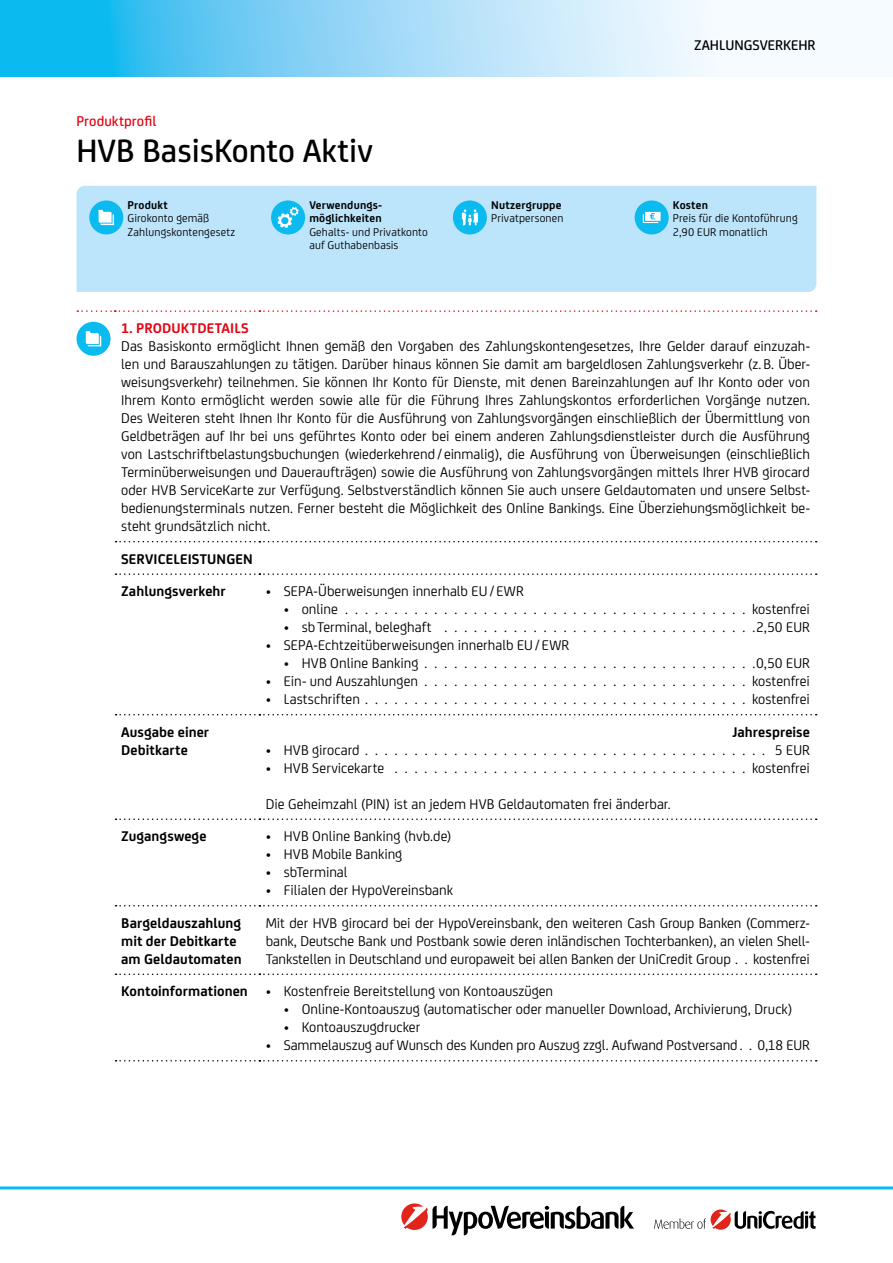
<style>
.page{position:relative;width:893px;height:1263px;background:#fff}
.page>*{position:absolute;margin:0;border:0;box-sizing:border-box;transform-origin:0 0}
.t1{font:500 34.5px "Uni Credit";color:#000}
.t2{font:15px/18px "Uni Credit";color:#000;text-align:justify}
.t3{font:700 15px/18px "Uni Credit";letter-spacing:.01em;color:#000}
.t4{font:700 15px "Uni Credit";letter-spacing:.01em;color:#e30613}
.t5{font:500 15px "Uni Credit";color:#000}
.t6{font:500 15px "Uni Credit";letter-spacing:.005em;color:#e30613}
.t7{font:12px/13.5px "Uni Credit";letter-spacing:.01em;color:#000}
.t8{font:700 12px/13.5px "Uni Credit";letter-spacing:.015em;color:#000}
.s1{font-weight:700}
</style>
<div class="page">
<svg style="left:0;top:0;width:717px;height:77px"></svg>
<hr style="left:0;top:1186px;width:893px;height:3px;background:#0bbbef">
<svg style="left:654px;top:1209px;width:161px;height:21px"></svg>
<svg style="left:401px;top:1203px;width:233px;height:32px"></svg>
<div style="left:77px;top:186px;width:739px;height:106px;background:#bce4fa"></div>
<div style="left:89px;top:200px;width:34px;height:34px;background:#0bbbef;border-radius:50%"></div>
<svg style="left:99px;top:210px;width:15px;height:15px"></svg>
<div style="left:271px;top:200px;width:34px;height:34px;background:#0bbbef;border-radius:50%"></div>
<svg style="left:277px;top:207px;width:22px;height:21px"></svg>
<div style="left:453px;top:200px;width:34px;height:34px;background:#0bbbef;border-radius:50%"></div>
<svg style="left:462px;top:209px;width:16px;height:16px"></svg>
<div style="left:635px;top:200px;width:34px;height:34px;background:#0bbbef;border-radius:50%"></div>
<svg style="left:643px;top:212px;width:18px;height:11px"></svg>
<svg style="left:77px;top:310px;width:740px;height:2px"></svg>
<svg style="left:116px;top:541px;width:701px;height:1px"></svg>
<svg style="left:116px;top:573px;width:701px;height:2px"></svg>
<svg style="left:116px;top:714px;width:701px;height:1px"></svg>
<svg style="left:116px;top:818px;width:701px;height:2px"></svg>
<svg style="left:116px;top:905px;width:701px;height:1px"></svg>
<svg style="left:116px;top:973px;width:701px;height:2px"></svg>
<svg style="left:116px;top:1060px;width:701px;height:1px"></svg>
<div style="left:77px;top:322px;width:34px;height:34px;background:#0bbbef;border-radius:50%"></div>
<svg style="left:86px;top:331px;width:15px;height:15px"></svg>
<p class="t6" style="left:77px;top:110px;width:81px">Produktprofil</p>
<h1 class="t1" style="left:77px;top:125px;width:298px">HVB BasisKonto Aktiv</h1>
<p class="t8" style="left:128px;top:197px;width:42px">Produkt</p>
<p class="t7" style="left:128px;top:211px;width:109px">Girokonto gemäß<br>Zahlungskontengesetz</p>
<p class="t8" style="left:309px;top:197px;width:74px">Verwendungs&shy;möglichkeiten</p>
<p class="t7" style="left:309px;top:225px;width:120px">Gehalts- und Privatkonto auf Guthabenbasis</p>
<p class="t8" style="left:491px;top:197px;width:72px">Nutzergruppe</p>
<p class="t7" style="left:491px;top:211px;width:74px">Privatpersonen</p>
<p class="t5" style="left:694px;top:34px;width:123px">Zahlungsverkehr</p>
<p class="t8" style="left:673px;top:197px;width:37px">Kosten</p>
<p class="t7" style="left:673px;top:211px;width:126px">Preis für die Kontoführung<br>2,90 EUR monatlich</p>
<p class="t4" style="left:121px;top:317px;width:129px">1. PRODUKTDETAILS</p>
<p class="t2" style="left:121px;top:336px;width:690px">Das Basiskonto ermöglicht Ihnen gemäß den Vorgaben des Zahlungskontengesetzes, Ihre Gelder darauf einzuzah&shy;len und Barauszahlungen zu tätigen. Darüber hinaus können Sie damit am bargeldlosen Zahlungsverkehr (z.B. Über&shy;weisungsverkehr) teilnehmen. Sie können Ihr Konto für Dienste, mit denen Bareinzahlungen auf Ihr Konto oder von Ihrem Konto ermöglicht werden sowie alle für die Führung Ihres Zahlungskontos erforderlichen Vorgänge nutzen.<br>Des Weiteren steht Ihnen Ihr Konto für die Ausführung von Zahlungsvorgängen einschließlich der Übermittlung von Geldbeträgen auf Ihr bei uns geführtes Konto oder bei einem anderen Zahlungsdienstleister durch die Ausführung von Lastschriftbelastungsbuchungen (wiederkehrend / einmalig), die Ausführung von Überweisungen (einschließlich Terminüberweisungen und Daueraufträgen) sowie die Ausführung von Zahlungsvorgängen mittels Ihrer HVB girocard oder HVB ServiceKarte zur Verfügung. Selbstverständlich können Sie auch unsere Geldautomaten und unsere Selbst&shy;bedienungsterminals nutzen. Ferner besteht die Möglichkeit des Online Bankings. Eine Überziehungsmöglichkeit be&shy;steht grundsätzlich nicht.</p>
<p class="t3" style="left:121px;top:541px;width:133px;line-height:32.5px">SERVICELEISTUNGEN<br>Zahlungsverkehr</p>
<p class="t2" style="left:266px;top:581px;width:260px">• SEPA-Überweisungen innerhalb EU/ EWR</p>
<p class="t2" style="left:284px;top:599px;width:56px">• online</p>
<p class="t2" style="left:752px;top:599px;width:59px">kostenfrei</p>
<p class="t2" style="left:284px;top:617px;width:149px">• sb Terminal, beleghaft</p>
<p class="t2" style="left:756px;top:617px;width:55px">2,50 EUR</p>
<p class="t2" style="left:266px;top:635px;width:305px">• SEPA-Echtzeitüberweisungen innerhalb EU/ EWR</p>
<p class="t2" style="left:284px;top:653px;width:136px">• HVB Online Banking</p>
<p class="t2" style="left:756px;top:653px;width:55px">0,50 EUR</p>
<p class="t2" style="left:266px;top:671px;width:154px">• Ein- und Auszahlungen</p>
<p class="t2" style="left:752px;top:671px;width:59px">kostenfrei</p>
<p class="t2" style="left:266px;top:689px;width:96px">• Lastschriften</p>
<p class="t2" style="left:752px;top:689px;width:59px">kostenfrei</p>
<p class="t3" style="left:121px;top:722px;width:89px">Ausgabe einer<br>Debitkarte</p>
<p class="t3" style="left:732px;top:722px;width:79px">Jahrespreise</p>
<p class="t2" style="left:266px;top:740px;width:95px">• HVB girocard</p>
<p class="t2" style="left:775px;top:740px;width:37px">5 EUR</p>
<p class="t2" style="left:266px;top:758px;width:120px">• HVB Servicekarte</p>
<p class="t2" style="left:752px;top:758px;width:59px">kostenfrei</p>
<p class="t2" style="left:266px;top:794px;width:406px">Die Geheimzahl (PIN) ist an jedem HVB Geldautomaten frei änderbar.</p>
<p class="t3" style="left:121px;top:826px;width:87px">Zugangswege</p>
<p class="t2" style="left:266px;top:826px;width:187px">• HVB Online Banking (hvb.de)</p>
<p class="t2" style="left:266px;top:844px;width:138px">• HVB Mobile Banking</p>
<p class="t2" style="left:266px;top:862px;width:83px">• sbTerminal</p>
<p class="t2" style="left:266px;top:880px;width:189px">• Filialen der HypoVereinsbank</p>
<p class="t3" style="left:121px;top:913px;width:122px">Bargeldauszahlung mit der Debitkarte am Geldautomaten</p>
<p class="t2" style="left:266px;top:913px;width:546px">Mit der HVB girocard bei der HypoVereinsbank, den weiteren Cash Group Banken (Commerz&shy;bank, Deutsche Bank und Postbank sowie deren inländischen Tochterbanken), an vielen Shell-Tankstellen in Deutschland und europaweit bei allen Banken der UniCredit Group</p>
<p class="t2" style="left:753px;top:949px;width:58px">kostenfrei</p>
<p class="t2" style="left:121px;top:981px;width:434px"><span class="s1">Kontoinformationen</span> • Kostenfreie Bereitstellung von Kontoauszügen</p>
<p class="t2" style="left:284px;top:999px;width:510px">• Online-Kontoauszug (automatischer oder manueller Download, Archivierung, Druck)</p>
<p class="t2" style="left:284px;top:1017px;width:138px">• Kontoauszugdrucker</p>
<p class="t2" style="left:266px;top:1035px;width:473px">• Sammelauszug auf Wunsch des Kunden pro Auszug zzgl. Aufwand Postversand</p>
<p class="t2" style="left:757px;top:1035px;width:54px">0,18 EUR</p>
</div>
